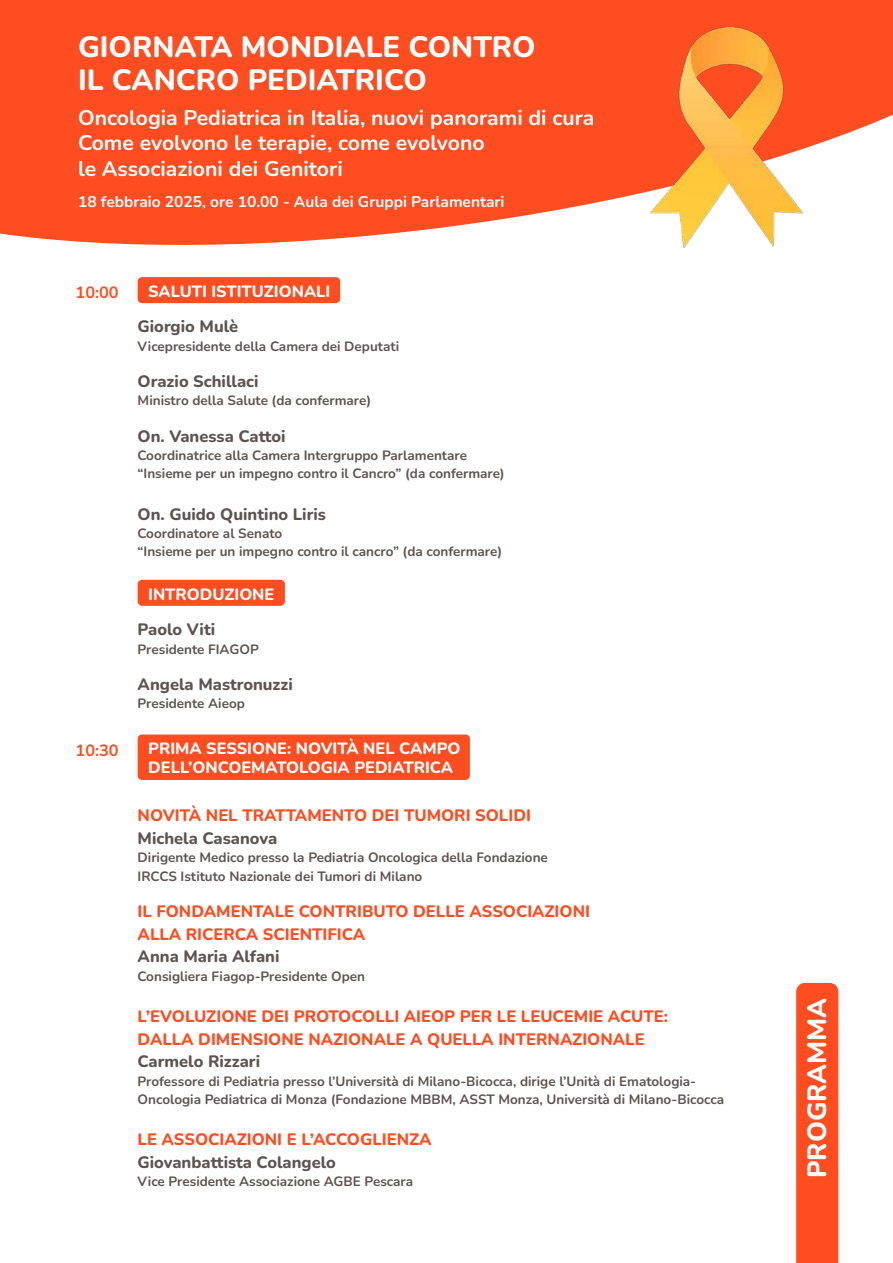
<style>
.page{position:relative;width:893px;height:1263px;background:#fff}
.page>*{position:absolute;margin:0;border:0;box-sizing:border-box;transform-origin:0 0}
.t1{font:800 29.4px/33.3px "Nunito";color:#fff}
.t2{font:800 26.4px "Nunito";color:#fff}
.t3{font:700 21.15px/25.5px "Nunito";color:#fff}
.t4{font:800 16.5px/22.6px "Nunito";color:#fd4d21}
.t5{font:800 16.5px "Nunito";color:#5d5451}
.t6{font:800 16.35px/18.5px "Nunito";color:#fff}
.t7{font:700 16.35px "Nunito";color:#fd4d21}
.t8{font:700 15.45px "Nunito";color:#fff}
.t9{font:700 13.5px/18.5px "Nunito";color:#5d5451}
</style>
<div class="page">
<div style="left:138px;top:734px;width:332px;height:46px;background:#fd4d21;border-radius:4px"></div>
<div style="left:138px;top:580px;width:147px;height:26px;background:#fd4d21;border-radius:4px"></div>
<svg style="left:0;top:0;width:893px;height:304px;fill:#fd4d21"></svg>
<div style="left:796px;top:983px;width:42px;height:280px;background:#fd4d21"></div>
<img style="left:650px;top:27px;width:153px;height:220px">
<h1 class="t1" style="left:78px;top:29px;width:459px">GIORNATA MONDIALE CONTRO<br>IL CANCRO PEDIATRICO</h1>
<h3 class="t3" style="left:78px;top:104px;width:518px">Oncologia Pediatrica in Italia, nuovi panorami di cura<br>Come evolvono le terapie, come evolvono<br>le Associazioni dei Genitori</h3>
<p class="t8" style="left:78px;top:191px;width:428px">18 febbraio 2025, ore 10.00 - Aula dei Gruppi Parlamentari</p>
<p class="t7" style="left:76px;top:281px;width:45px">10:00</p>
<p class="t7" style="left:76px;top:738px;width:45px">10:30</p>
<p class="t6" style="left:148px;top:281px;width:184px">SALUTI ISTITUZIONALI</p>
<p class="t5" style="left:138px;top:315px;width:102px">Giorgio Mulè</p>
<p class="t9" style="left:138px;top:336px;width:263px">Vicepresidente della Camera dei Deputati</p>
<p class="t5" style="left:138px;top:369px;width:122px">Orazio Schillaci</p>
<p class="t9" style="left:138px;top:391px;width:235px">Ministro della Salute (da confermare)</p>
<p class="t5" style="left:138px;top:424px;width:149px">On. Vanessa Cattoi</p>
<p class="t9" style="left:138px;top:445px;width:369px">Coordinatrice alla Camera Intergruppo Parlamentare “Insieme per un impegno contro il Cancro” (da confermare)</p>
<p class="t5" style="left:138px;top:502px;width:190px">On. Guido Quintino Liris</p>
<p class="t9" style="left:138px;top:523px;width:366px">Coordinatore al Senato<br>“Insieme per un impegno contro il cancro” (da confermare)</p>
<p class="t6" style="left:148px;top:584px;width:128px">INTRODUZIONE</p>
<p class="t5" style="left:138px;top:618px;width:79px">Paolo Viti</p>
<p class="t9" style="left:138px;top:639px;width:123px">Presidente FIAGOP</p>
<p class="t5" style="left:138px;top:672px;width:157px">Angela Mastronuzzi</p>
<p class="t9" style="left:138px;top:694px;width:109px">Presidente Aieop</p>
<p class="t6" style="left:148px;top:739px;width:314px">PRIMA SESSIONE: NOVITÀ NEL CAMPO<br>DELL’ONCOEMATOLOGIA PEDIATRICA</p>
<p class="t4" style="left:138px;top:804px;width:395px">NOVITÀ NEL TRATTAMENTO DEI TUMORI SOLIDI</p>
<p class="t5" style="left:138px;top:826px;width:141px">Michela Casanova</p>
<p class="t9" style="left:138px;top:848px;width:412px">Dirigente Medico presso la Pediatria Oncologica della Fondazione<br>IRCCS Istituto Nazionale dei Tumori di Milano</p>
<p class="t4" style="left:138px;top:899px;width:454px">IL FONDAMENTALE CONTRIBUTO DELLE ASSOCIAZIONI<br>ALLA RICERCA SCIENTIFICA</p>
<p class="t5" style="left:138px;top:945px;width:143px">Anna Maria Alfani</p>
<p class="t9" style="left:138px;top:966px;width:229px">Consigliera Fiagop-Presidente Open</p>
<p class="t4" style="left:138px;top:1004px;width:532px">L’EVOLUZIONE DEI PROTOCOLLI AIEOP PER LE LEUCEMIE ACUTE:<br>DALLA DIMENSIONE NAZIONALE A QUELLA INTERNAZIONALE</p>
<p class="t5" style="left:138px;top:1050px;width:124px">Carmelo Rizzari</p>
<p class="t9" style="left:138px;top:1071px;width:588px">Professore di Pediatria presso l’Università di Milano-Bicocca, dirige l’Unità di Ematologia-<br>Oncologia Pediatrica di Monza (Fondazione MBBM, ASST Monza, Università di Milano-Bicocca</p>
<p class="t4" style="left:138px;top:1127px;width:295px">LE ASSOCIAZIONI E L’ACCOGLIENZA</p>
<p class="t5" style="left:138px;top:1150px;width:200px">Giovanbattista Colangelo</p>
<p class="t9" style="left:138px;top:1172px;width:277px">Vice Presidente Associazione AGBE Pescara</p>
<h2 class="t2" style="left:798px;top:1178px;width:182px;rotate:-90deg">PROGRAMMA</h2>
</div>
